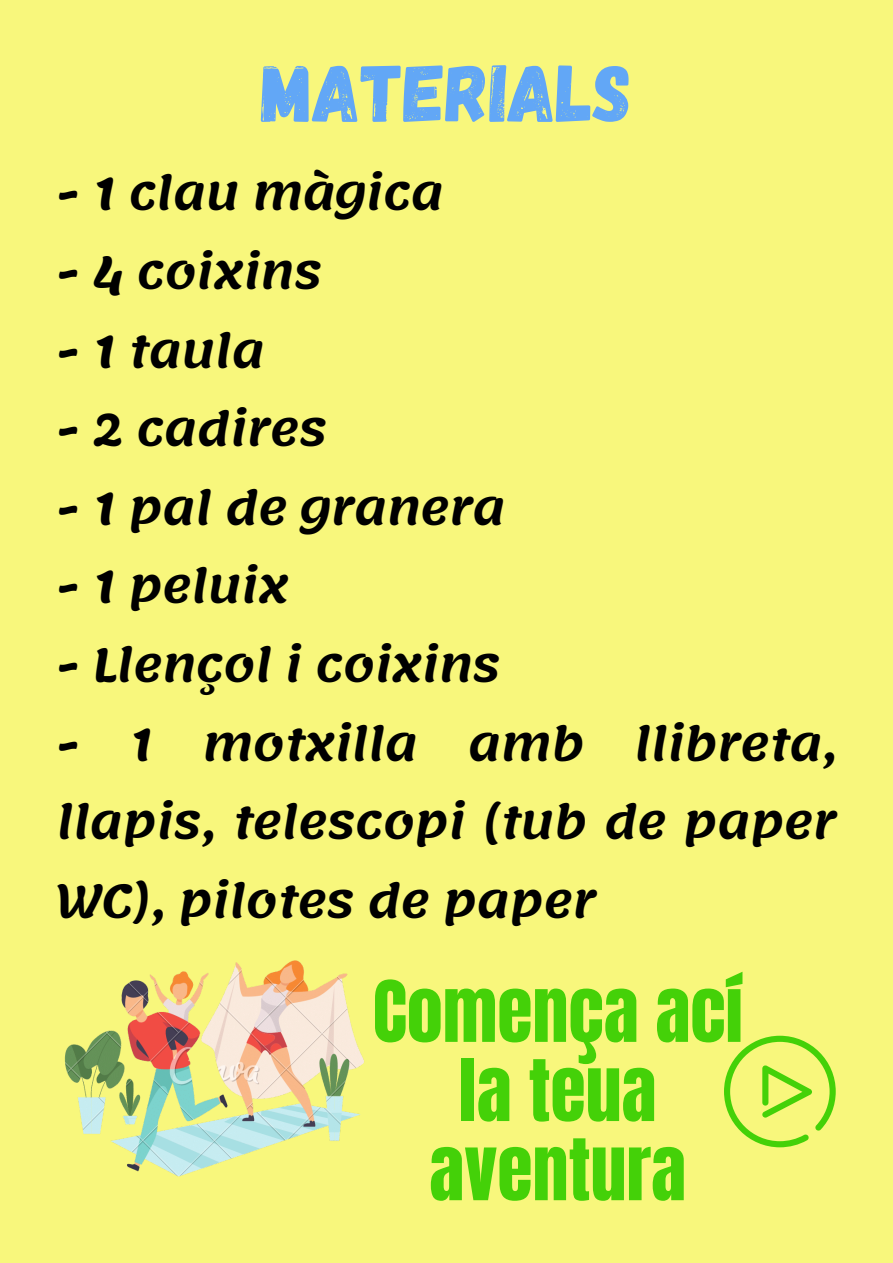
<style>
.page{position:relative;width:893px;height:1263px;background:#f8f77c}
.page>*{position:absolute;margin:0;border:0;box-sizing:border-box;transform-origin:0 0}
.t1{font:81px "Gagalin";color:#62a7f6}
.t2{font:72px/79.1px "Anton";color:#44d108;text-align:center}
.t3{font:600 45px/78.6px "Lemonada";letter-spacing:-.015em;color:#000;text-align:justify}
</style>
<div class="page">
<svg style="left:724px;top:1036px;width:111px;height:111px"></svg>
<img style="left:64px;top:960px;width:300px;height:217px">
<h1 class="t1" style="left:262px;top:40px;width:372px">MATERIALS</h1>
<p class="t3" style="left:56px;top:154px;width:389px">- 1 clau màgica</p>
<p class="t3" style="left:56px;top:233px;width:267px">- 4 coixins</p>
<p class="t3" style="left:56px;top:312px;width:210px">- 1 taula</p>
<p class="t3" style="left:56px;top:390px;width:272px">- 2 cadires</p>
<p class="t3" style="left:56px;top:469px;width:451px">- 1 pal de granera</p>
<p class="t3" style="left:56px;top:548px;width:234px">- 1 peluix</p>
<p class="t3" style="left:56px;top:626px;width:446px">- Llençol i coixins</p>
<p class="t3" style="left:56px;top:705px;width:782px">- 1 motxilla amb llibreta, llapis, telescopi (tub de paper WC), pilotes de paper</p>
<h2 class="t2" style="left:373px;top:973px;width:371px">Comença ací la teua aventura</h2>
</div>
